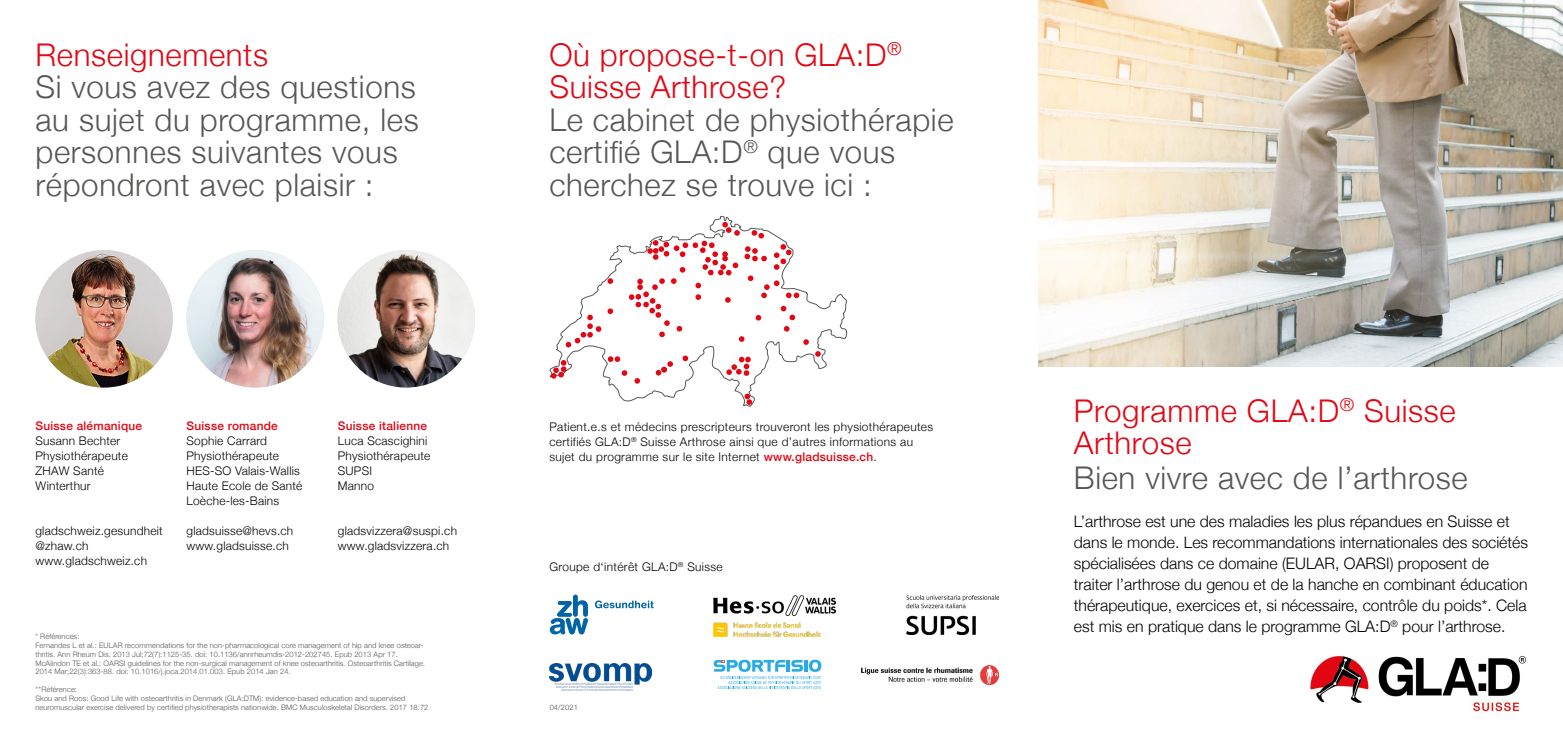
<style>
.page{position:relative;width:1563px;height:745px;background:#fff}
.page>*{position:absolute;margin:0;border:0;box-sizing:border-box;transform-origin:0 0}
.t1{font:300 31.25px/32.5px "Helvetica Neue";letter-spacing:.02em;color:#575756}
.t2{font:300 31.25px/32.5px "Helvetica Neue";letter-spacing:.02em;color:#e30613}
.t3{font:300 15.88px/21.1px "Helvetica Neue";color:#000}
.t4{font:300 11.88px/15px "Helvetica Neue";letter-spacing:.02em;color:#000}
.t5{font:500 11.88px "Helvetica Neue";letter-spacing:.02em;color:#e30613}
.t6{font:300 7.5px/8.8px "Helvetica Neue";letter-spacing:.01em;color:#575756}
.s1{font-weight:500;color:#e30613}
</style>
<div class="page">
<img style="left:1038px;top:0;width:525px;height:366px">
<img style="left:1310px;top:655px;width:217px;height:57px">
<img style="left:338px;top:250px;width:137px;height:137px;border-radius:69px">
<img style="left:35px;top:250px;width:138px;height:137px;border-radius:69px">
<img style="left:861px;top:665px;width:137px;height:18px">
<img style="left:906px;top:595px;width:92px;height:39px">
<svg style="left:713px;top:659px;width:108px;height:29px"></svg>
<svg style="left:550px;top:594px;width:38px;height:41px"></svg>
<svg style="left:595px;top:600px;width:59px;height:8px"></svg>
<img style="left:550px;top:663px;width:101px;height:26px">
<svg style="left:549px;top:215px;width:298px;height:191px"></svg>
<svg style="left:622px;top:370px;width:5px;height:5px"></svg>
<svg style="left:608px;top:356px;width:12px;height:6px"></svg>
<svg style="left:682px;top:355px;width:6px;height:6px"></svg>
<svg style="left:634px;top:378px;width:6px;height:5px"></svg>
<svg style="left:656px;top:361px;width:17px;height:14px"></svg>
<svg style="left:815px;top:351px;width:6px;height:5px"></svg>
<svg style="left:744px;top:393px;width:8px;height:11px"></svg>
<svg style="left:726px;top:356px;width:25px;height:19px"></svg>
<svg style="left:551px;top:360px;width:15px;height:18px"></svg>
<svg style="left:607px;top:278px;width:6px;height:6px"></svg>
<svg style="left:607px;top:308px;width:6px;height:6px"></svg>
<svg style="left:566px;top:314px;width:35px;height:33px"></svg>
<svg style="left:629px;top:222px;width:180px;height:122px"></svg>
<img style="left:186px;top:250px;width:138px;height:137px;border-radius:69px">
<img style="left:713px;top:595px;width:122px;height:41px">
<h1 class="t2" style="left:35px;top:36px;width:234px">Renseignements</h1>
<h1 class="t1" style="left:35px;top:68px;width:385px">Si vous avez des questions au sujet du programme, les personnes suivantes vous répondront avec plaisir :</h1>
<h3 class="t5" style="left:35px;top:416px;width:108px">Suisse alémanique</h3>
<h3 class="t4" style="left:35px;top:432px;width:94px">Susann Bechter<br>Physiothérapeute<br>ZHAW Santé<br>Winterthur</h3>
<h3 class="t4" style="left:35px;top:522px;width:129px">gladschweiz.gesundheit @zhaw.ch www.gladschweiz.ch</h3>
<h3 class="t5" style="left:186px;top:416px;width:93px">Suisse romande</h3>
<h3 class="t4" style="left:186px;top:432px;width:117px">Sophie Carrard<br>Physiothérapeute<br>HES-SO Valais-Wallis<br>Haute Ecole de Santé<br>Loèche-les-Bains</h3>
<h3 class="t4" style="left:186px;top:522px;width:108px">gladsuisse@hevs.ch www.gladsuisse.ch</h3>
<h3 class="t5" style="left:338px;top:416px;width:91px">Suisse italienne</h3>
<h3 class="t4" style="left:338px;top:432px;width:94px">Luca Scascighini<br>Physiothérapeute<br>SUPSI<br>Manno</h3>
<h3 class="t4" style="left:338px;top:522px;width:121px">gladsvizzera@suspi.ch www.gladsvizzera.ch</h3>
<p class="t6" style="left:35px;top:631px;width:391px">* Références:<br>Fernandes L et al.: EULAR recommendations for the non-pharmacological core management of hip and knee osteoar&shy;thritis. Ann Rheum Dis. 2013 Jul;72(7):1125-35. doi: 10.1136/annrheumdis-2012-202745. Epub 2013 Apr 17.<br>McAlindon TE et al.: OARSI guidelines for the non-surgical management of knee osteoarthritis. Osteoarthritis Cartilage.<br>2014 Mar;22(3):363-88. doi: 10.1016/j.joca.2014.01.003. Epub 2014 Jan 24.</p>
<p class="t6" style="left:35px;top:684px;width:394px">**Référence:<br>Skou and Roos: Good Life with osteoarthritis in Denmark (GLA:DTM): evidence-based education and supervised neuromuscular exercise delivered by certified physiotherapists nationwide. BMC Musculoskeletal Disorders. 2017 18:72</p>
<h1 class="t2" style="left:549px;top:36px;width:354px">Où propose-t-on GLA:D<sup>®<br></sup>Suisse Arthrose?</h1>
<h1 class="t1" style="left:549px;top:101px;width:406px">Le cabinet de physiothérapie certifié GLA:D<sup>®</sup> que vous cherchez se trouve ici :</h1>
<h3 class="t4" style="left:549px;top:418px;width:385px">Patient.e.s et médecins prescripteurs trouveront les physiothérapeutes certifiés GLA:D<sup>®</sup> Suisse Arthrose ainsi que d’autres informations au sujet du programme sur le site Internet <span class="s1">www.gladsuisse.ch</span>.</h3>
<h3 class="t4" style="left:549px;top:558px;width:175px">Groupe d‘intérêt GLA:D<sup>®</sup> Suisse</h3>
<p class="t6" style="left:550px;top:701px;width:30px">04/2021</p>
<h1 class="t2" style="left:1074px;top:392px;width:383px">Programme GLA:D<sup>®</sup> Suisse<br>Arthrose</h1>
<h1 class="t1" style="left:1074px;top:459px;width:395px">Bien vivre avec de l’arthrose</h1>
<p class="t3" style="left:1074px;top:509px;width:456px">L’arthrose est une des maladies les plus répandues en Suisse et dans le monde. Les recommandations internationales des sociétés spécialisées dans ce domaine (EULAR, OARSI) proposent de traiter l’arthrose du genou et de la hanche en combinant éducation thérapeutique, exercices et, si nécessaire, contrôle du poids*. Cela est mis en pratique dans le programme GLA:D<sup>®</sup> pour l’arthrose.</p>
</div>
